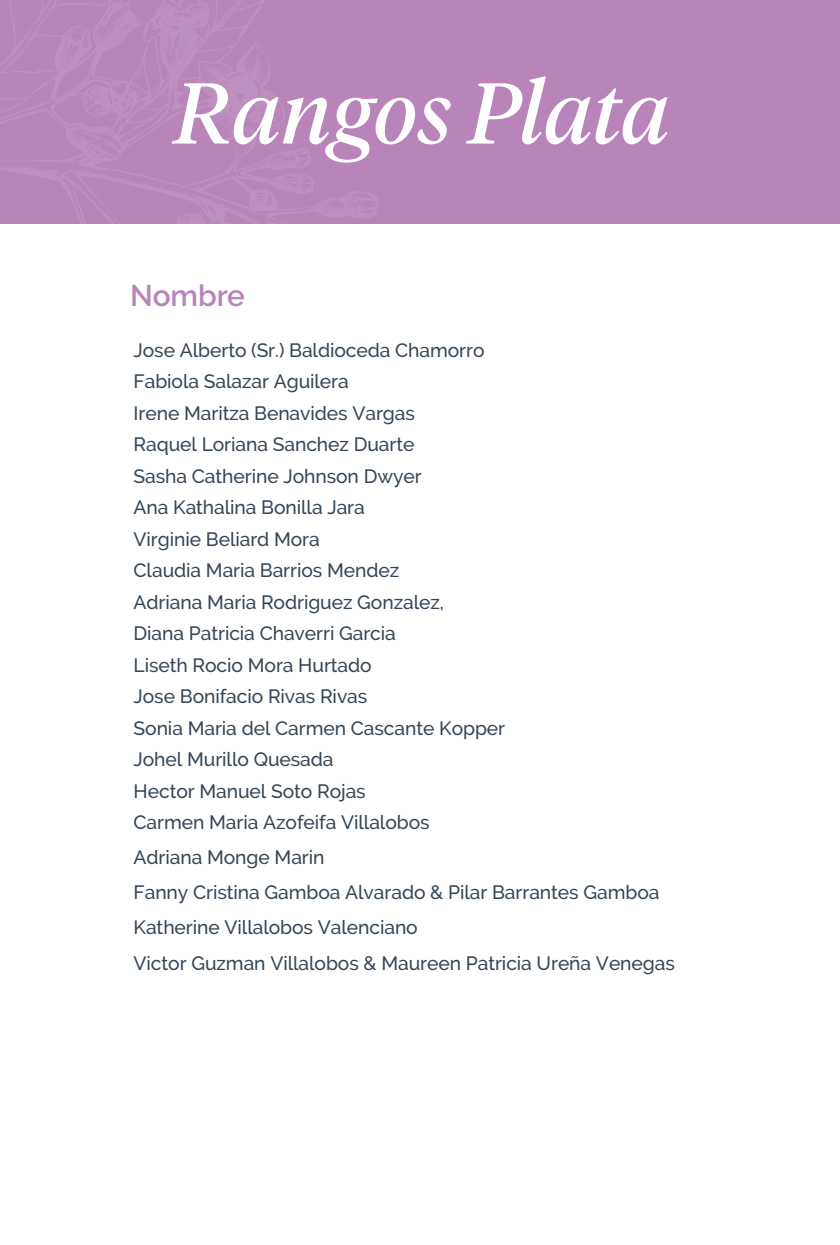
<style>
.page{position:relative;width:840px;height:1245px;background:#fff}
.page>*{position:absolute;margin:0;border:0;box-sizing:border-box;transform-origin:0 0}
.t1{font:italic 85.75px "Tiempos Headline";color:#fff}
.t2{font:600 29.75px "Raleway";color:#b884ba}
.t3{font:500 19.25px/31.5px "Raleway";letter-spacing:-.005em;color:#354657}
</style>
<div class="page">
<div style="left:0;top:0;width:840px;height:223px;background:#b884ba"></div>
<svg style="left:0;top:0;width:379px;height:223px"></svg>
<h1 class="t1" style="left:174px;top:55px;width:497px">Rangos Plata</h1>
<h2 class="t2" style="left:130px;top:278px;width:116px">Nombre</h2>
<p class="t3" style="left:134px;top:334px;width:373px">Jose Alberto (Sr.) Baldioceda Chamorro<br>Fabiola Salazar Aguilera<br>Irene Maritza Benavides Vargas<br>Raquel Loriana Sanchez Duarte<br>Sasha Catherine Johnson Dwyer<br>Ana Kathalina Bonilla Jara<br>Virginie Beliard Mora<br>Claudia Maria Barrios Mendez<br>Adriana Maria Rodriguez Gonzalez,<br>Diana Patricia Chaverri Garcia<br>Liseth Rocio Mora Hurtado<br>Jose Bonifacio Rivas Rivas<br>Sonia Maria del Carmen Cascante Kopper<br>Johel Murillo Quesada<br>Hector Manuel Soto Rojas<br>Carmen Maria Azofeifa Villalobos</p>
<p class="t3" style="left:134px;top:839px;width:543px;line-height:35px">Adriana Monge Marin<br>Fanny Cristina Gamboa Alvarado &amp; Pilar Barrantes Gamboa Katherine Villalobos Valenciano<br>Victor Guzman Villalobos &amp; Maureen Patricia Ureña Venegas</p>
</div>
